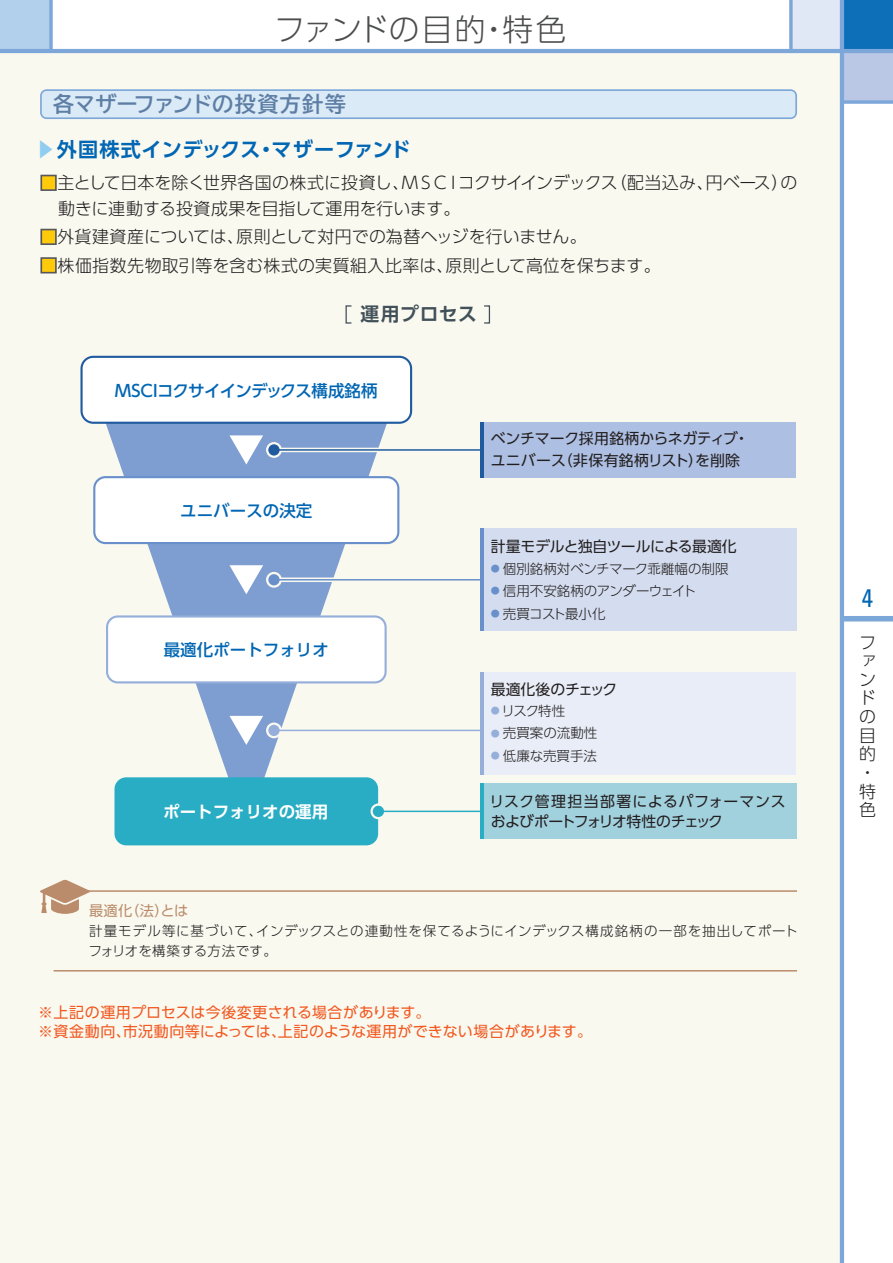
<style>
.page{position:relative;width:893px;height:1263px;background:#fff}
.page>*{position:absolute;margin:0;border:0;box-sizing:border-box;transform-origin:0 0}
.t1{font:300 30.75px "UD Shin Go Pro";letter-spacing:.005em;color:#4b4c4d}
.t2{font:condensed 25.5px "Univers";color:#0166b3}
.t3{font:700 21.3px "TBUD Go Std";color:#5e7fa5}
.t4{font:700 20.1px "UD Shin Go Pro De";letter-spacing:.02em;color:#0166b3}
.t5{font:700 18.75px "UD Shin Go Pro De";letter-spacing:.025em;color:#425159}
.t6{font:300 16.95px/18.6px "UD Shin Go Pro";letter-spacing:-.005em;color:#231f20}
.t7{font:500 16.5px "UD Shin Go Pro";letter-spacing:-.06em;color:#0166b3}
.t8{font:500 16.5px "UD Shin Go Pro";color:#0166b3}
.t9{font:700 16.5px "UD Shin Go Pro De";color:#fff}
.t10{font:15px/19.5px "UD Shin Go Pro";letter-spacing:.02em;color:#f15921}
.t11{font:14.85px/21.3px "UD Shin Go Pro";letter-spacing:-.005em;color:#231f20}
.t12{font:14.85px "UD Shin Go Pro";letter-spacing:-.025em;color:#231f20}
.t13{font:14.25px "UD Shin Go Pro";color:#ba8c6b}
.t14{font:300 13.5px/20.2px "UD Shin Go Pro";letter-spacing:.04em;color:#231f20}
.t15{font:300 13.5px "UD Shin Go Pro";color:#231f20}
.t16{font:300 13.5px "UD Shin Go Pro";letter-spacing:-.045em;color:#231f20}
.s1{color:#8fcef1}
.s2{color:#feca0a}
.s3{font-size:9px;color:#6990ca}
.s4{font-size:9px;color:#96afda}
</style>
<div class="page">
<div style="left:0;top:0;width:51px;height:51px;background:#b2cfeb"></div>
<hr style="left:0;top:0;width:1px;height:51px;background:#c7dff2">
<div style="left:842px;top:0;width:51px;height:51px;background:#0c6fb8"></div>
<div style="left:842px;top:51px;width:51px;height:51px;background:#bac8e6"></div>
<div style="left:791px;top:0;width:51px;height:51px;background:#e1e8f5"></div>
<svg style="left:49px;top:0;width:4px;height:49px"></svg>
<div style="left:0;top:51px;width:842px;height:1212px;background:#faf9f0"></div>
<div style="left:842px;top:616px;width:51px;height:5px;background:#7ca7d8"></div>
<hr style="left:840px;top:0;width:4px;height:1263px;background:#7ca7d8">
<hr style="left:0;top:49px;width:893px;height:4px;background:#7ca7d8">
<svg style="left:844px;top:100px;width:49px;height:4px"></svg>
<svg style="left:789px;top:0;width:4px;height:49px"></svg>
<svg style="left:40px;top:89px;width:757px;height:30px"></svg>
<div style="left:345px;top:305px;width:7px;height:19px;border:1px solid #425159"></div>
<div style="left:483px;top:305px;width:7px;height:19px;border:1px solid #425159"></div>
<div style="left:40px;top:175px;width:17px;height:16px;border:2px solid #57585a"></div>
<div style="left:40px;top:229px;width:17px;height:16px;border:2px solid #57585a"></div>
<div style="left:40px;top:257px;width:17px;height:16px;border:2px solid #57585a"></div>
<hr style="left:54px;top:970px;width:743px;height:1px;background:#ba8c6b">
<hr style="left:54px;top:890px;width:743px;height:2px;background:#ba8c6b">
<svg style="left:40px;top:880px;width:50px;height:34px"></svg>
<svg style="left:104px;top:424px;width:284px;height:406px"></svg>
<svg style="left:80px;top:356px;width:332px;height:68px"></svg>
<svg style="left:93px;top:476px;width:306px;height:68px"></svg>
<svg style="left:106px;top:615px;width:281px;height:68px"></svg>
<div style="left:114px;top:777px;width:264px;height:68px;background:#28adc4;border-radius:12px"></div>
<svg style="left:229px;top:435px;width:34px;height:29px"></svg>
<svg style="left:229px;top:565px;width:34px;height:29px"></svg>
<svg style="left:229px;top:716px;width:34px;height:29px"></svg>
<hr style="left:274px;top:448px;width:210px;height:4px;background:#faf9f0">
<div style="left:266px;top:442px;width:16px;height:16px;border:4px solid #faf9f0;border-radius:50%"></div>
<hr style="left:274px;top:449px;width:210px;height:2px;background:#205b9f">
<div style="left:268px;top:444px;width:12px;height:12px;background:#205b9f;border-radius:50%"></div>
<svg style="left:282px;top:577px;width:198px;height:5px"></svg>
<div style="left:266px;top:572px;width:16px;height:16px;border:4px solid #faf9f0;border-radius:50%"></div>
<hr style="left:274px;top:579px;width:210px;height:1px;background:#6990ca">
<div style="left:268px;top:574px;width:12px;height:11px;background:#6990ca;border-radius:50%"></div>
<div style="left:274px;top:728px;width:211px;height:5px;background:#e0e6ea"></div>
<div style="left:266px;top:722px;width:16px;height:16px;border:4px solid #faf9f0;border-radius:50%"></div>
<hr style="left:274px;top:730px;width:211px;height:1px;background:#96afda">
<div style="left:268px;top:725px;width:12px;height:11px;background:#96afda;border-radius:50%"></div>
<div style="left:480px;top:528px;width:317px;height:103px;background:#d4ddef"></div>
<hr style="left:480px;top:528px;width:4px;height:103px;background:#6990ca">
<div style="left:480px;top:422px;width:316px;height:56px;background:#adbfe2"></div>
<hr style="left:480px;top:422px;width:4px;height:56px;background:#205b9f">
<div style="left:480px;top:673px;width:316px;height:102px;background:#e8edf7"></div>
<hr style="left:480px;top:673px;width:4px;height:102px;background:#96afda">
<svg style="left:386px;top:809px;width:94px;height:5px"></svg>
<div style="left:370px;top:803px;width:16px;height:16px;border:4px solid #faf9f0;border-radius:50%"></div>
<hr style="left:378px;top:811px;width:139px;height:1px;background:#28adc4">
<div style="left:373px;top:806px;width:11px;height:11px;background:#28adc4;border-radius:50%"></div>
<div style="left:480px;top:784px;width:317px;height:55px;background:#a2d1de"></div>
<hr style="left:480px;top:784px;width:4px;height:55px;background:#28adc4">
<h1 class="t1" style="left:274px;top:4px;width:294px">ファンドの目的・特色</h1>
<p class="t3" style="left:53px;top:87px;width:295px">各マザーファンドの投資方針等</p>
<p class="t4" style="left:36px;top:133px;width:376px"><span class="s1">▶</span>外国株式インデックス・マザーファンド</p>
<p class="t6" style="left:58px;top:169px;width:741px;line-height:25.5px;text-indent:-18px"><span class="s2">■</span>主として日本を除く世界各国の株式に投資し、ＭＳＣＩコクサイインデックス（配当込み、円ベース）の動きに連動する投資成果を目指して運用を行います。</p>
<p class="t6" style="left:40px;top:227px;width:548px"><span class="s2">■</span>外貨建資産については、原則として対円での為替ヘッジを行いません。</p>
<p class="t6" style="left:40px;top:255px;width:622px"><span class="s2">■</span>株価指数先物取引等を含む株式の実質組入比率は、原則として高位を保ちます。</p>
<p class="t5" style="left:360px;top:299px;width:118px">運用プロセス</p>
<p class="t7" style="left:115px;top:377px;width:264px">ＭＳＣＩコクサイインデックス構成銘柄</p>
<p class="t8" style="left:180px;top:497px;width:133px">ユニバースの決定</p>
<p class="t8" style="left:164px;top:636px;width:166px">最適化ポートフォリオ</p>
<p class="t9" style="left:163px;top:799px;width:166px">ポートフォリオの運用</p>
<p class="t11" style="left:491px;top:428px;width:260px">ベンチマーク採用銘柄からネガティブ・ユニバース（非保有銘柄リスト）を削除</p>
<p class="t12" style="left:491px;top:535px;width:247px">計量モデルと独自ツールによる最適化</p>
<p class="t15" style="left:491px;top:558px;width:239px"><span class="s3">●</span> 個別銘柄対ベンチマーク乖離幅の制限</p>
<p class="t15" style="left:491px;top:580px;width:207px"><span class="s3">●</span> 信用不安銘柄のアンダーウェイト</p>
<p class="t16" style="left:491px;top:603px;width:116px"><span class="s3">●</span> 売買コスト最小化</p>
<p class="t11" style="left:491px;top:678px;width:128px">最適化後のチェック</p>
<p class="t15" style="left:491px;top:700px;width:76px"><span class="s4">●</span> リスク特性</p>
<p class="t15" style="left:491px;top:722px;width:108px"><span class="s4">●</span> 売買案の流動性</p>
<p class="t15" style="left:491px;top:745px;width:108px"><span class="s4">●</span> 低廉な売買手法</p>
<p class="t11" style="left:490px;top:791px;width:298px;line-height:19.5px">リスク管理担当部署によるパフォーマンスおよびポートフォリオ特性のチェック</p>
<p class="t13" style="left:89px;top:899px;width:101px">最適化（法）とは</p>
<p class="t14" style="left:88px;top:920px;width:711px">計量モデル等に基づいて、インデックスとの連動性を保てるようにインデックス構成銘柄の一部を抽出してポートフォリオを構築する方法です。</p>
<p class="t10" style="left:38px;top:1002px;width:555px">※上記の運用プロセスは今後変更される場合があります。<br>※資金動向、市況動向等によっては、上記のような運用ができない場合があります。</p>
<h2 class="t2" style="left:862px;top:582px;width:13px">4</h2>
<p class="t6" style="left:859px;top:632px;width:18px">ファンドの目的・特色</p>
</div>
